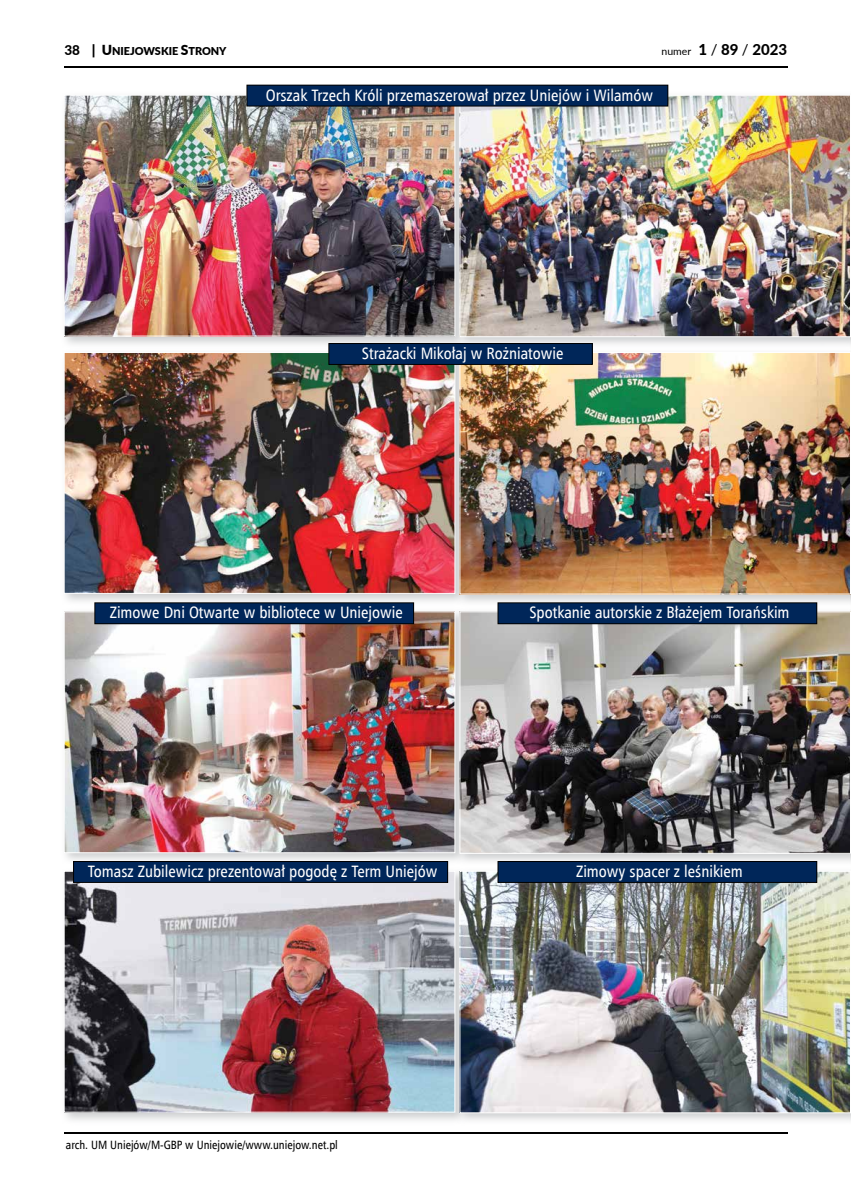
<style>
.page{position:relative;width:851px;height:1191px;background:#fff}
.page>*{position:absolute;margin:0;border:0;box-sizing:border-box;transform-origin:0 0}
.t1{font:16.5px "Humnst 777 Cn EU";color:#fff}
.t2{font:800 15px "Lato";color:#000}
.t3{font:12px "Humnst 777 Cn EU";color:#000}
.t4{font:900 10.8px "Lato";color:#000}
.s1{font-weight:800;font-size:13.5px}
.s2{font-size:13.8px}
.s3{font-weight:400;font-size:10.5px}
.s4{font-weight:400}
</style>
<div class="page">
<hr style="left:64px;top:66px;width:723px;height:2px;background:#000">
<hr style="left:64px;top:1132px;width:723px;height:1px;background:#000">
<div style="left:60px;top:91px;width:407px;height:258px;background:#bcbec0;opacity:.75"></div>
<img style="left:66px;top:97px;width:387px;height:237px">
<div style="left:64px;top:95px;width:391px;height:241px;border:1px solid #fff"></div>
<div style="left:60px;top:607px;width:407px;height:258px;background:#bcbec0;opacity:.75"></div>
<img style="left:66px;top:613px;width:387px;height:238px">
<div style="left:60px;top:348px;width:407px;height:258px;background:#bcbec0;opacity:.75"></div>
<img style="left:66px;top:354px;width:387px;height:238px">
<div style="left:64px;top:352px;width:391px;height:242px;border:1px solid #fff"></div>
<div style="left:60px;top:867px;width:407px;height:258px;background:#bcbec0;opacity:.75"></div>
<img style="left:66px;top:873px;width:387px;height:237px">
<div style="left:455px;top:91px;width:395px;height:258px;background:#bcbec0;opacity:.75"></div>
<img style="left:461px;top:97px;width:387px;height:238px">
<div style="left:459px;top:95px;width:391px;height:242px;border:1px solid #fff"></div>
<div style="left:455px;top:607px;width:395px;height:259px;background:#bcbec0;opacity:.75"></div>
<img style="left:461px;top:613px;width:387px;height:238px">
<div style="left:455px;top:348px;width:395px;height:259px;background:#bcbec0;opacity:.75"></div>
<img style="left:461px;top:354px;width:387px;height:238px">
<div style="left:459px;top:352px;width:391px;height:242px;border:1px solid #fff"></div>
<div style="left:455px;top:867px;width:395px;height:258px;background:#bcbec0;opacity:.75"></div>
<img style="left:461px;top:873px;width:387px;height:238px">
<div style="left:247px;top:85px;width:420px;height:21px;background:#002659"></div>
<div style="left:247px;top:85px;width:421px;height:21px;border:1px solid #000"></div>
<div style="left:95px;top:603px;width:318px;height:21px;background:#002659"></div>
<div style="left:95px;top:602px;width:319px;height:22px;border:1px solid #000"></div>
<div style="left:74px;top:861px;width:373px;height:21px;background:#002659"></div>
<div style="left:73px;top:861px;width:375px;height:21px;border:1px solid #000"></div>
<div style="left:498px;top:603px;width:318px;height:21px;background:#002659"></div>
<div style="left:497px;top:602px;width:319px;height:22px;border:1px solid #000"></div>
<div style="left:498px;top:861px;width:318px;height:21px;background:#002659"></div>
<div style="left:497px;top:861px;width:319px;height:21px;border:1px solid #000"></div>
<div style="left:329px;top:343px;width:263px;height:21px;background:#002659"></div>
<div style="left:328px;top:343px;width:264px;height:21px;border:1px solid #000"></div>
<p class="t4" style="left:64px;top:43px;width:164px"><span class="s1">38</span> <span class="s2">| U</span>NIEJOWSKIE <span class="s2">S</span>TRONY</p>
<p class="t2" style="left:661px;top:39px;width:127px"><span class="s3">numer</span> 1 <span class="s4">/</span> 89 <span class="s4">/</span> 2023</p>
<p class="t1" style="left:266px;top:85px;width:389px">Orszak Trzech Króli przemaszerował przez Uniejów i Wilamów</p>
<p class="t1" style="left:362px;top:343px;width:203px">Strażacki Mikołaj w Rożniatowie</p>
<p class="t1" style="left:110px;top:602px;width:294px">Zimowe Dni Otwarte w bibliotece w Uniejowie</p>
<p class="t1" style="left:529px;top:602px;width:261px">Spotkanie autorskie z Błażejem Torańskim</p>
<p class="t1" style="left:88px;top:861px;width:351px">Tomasz Zubilewicz prezentował pogodę z Term Uniejów</p>
<p class="t1" style="left:576px;top:861px;width:168px">Zimowy spacer z leśnikiem</p>
<p class="t3" style="left:66px;top:1137px;width:273px">arch. UM Uniejów/M-GBP w Uniejowie/www.uniejow.net.pl</p>
</div>
